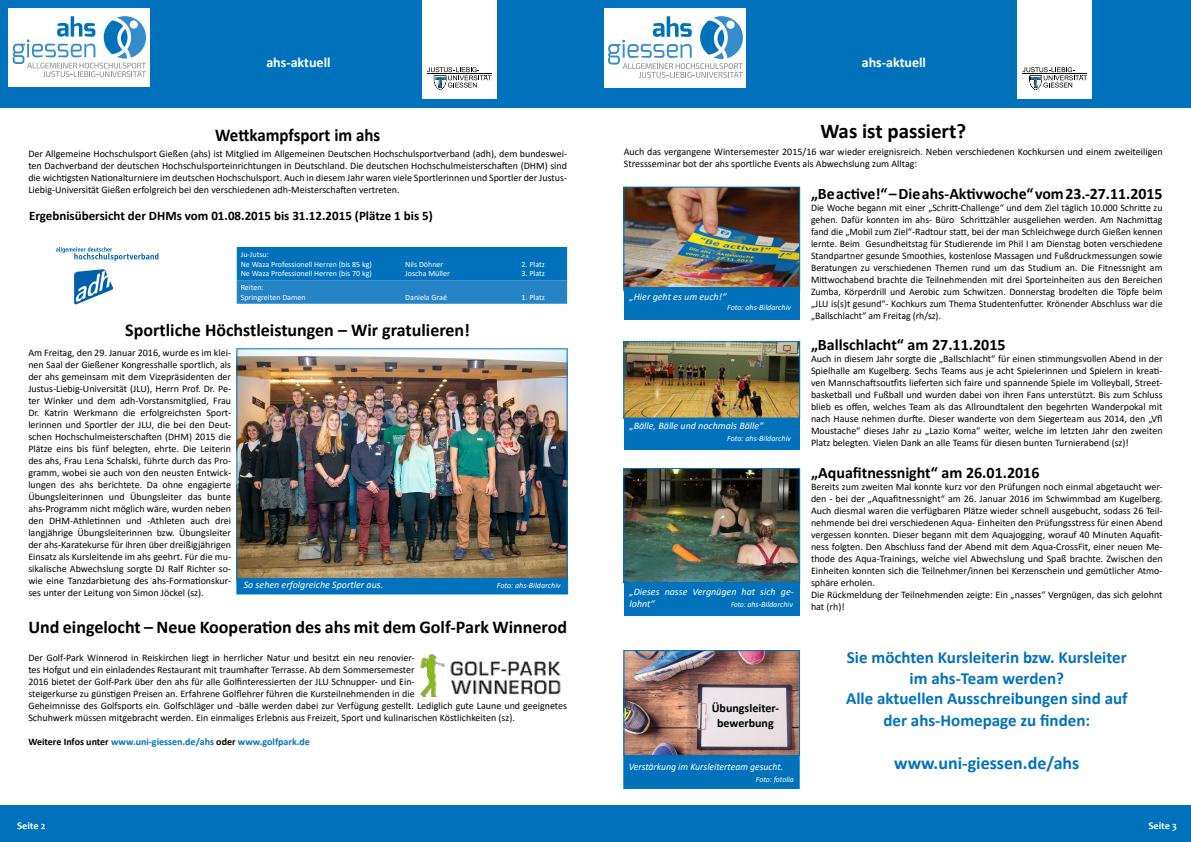
<style>
.page{position:relative;width:1191px;height:842px;background:#fff}
.page>*{position:absolute;margin:0;border:0;box-sizing:border-box;transform-origin:0 0}
.t1{font:700 21px "Calibri";color:#000}
.t2{font:700 18px "Calibri";color:#000}
.Tab_Termine{font:700 18px "Calibri";color:#0072bc}
.t3{font:700 18px "Calibri";color:#000;scale:.94 1}
.Tab_Termine-2{font:700 17px/20.4px "Calibri";color:#0072bc;text-align:center}
.t4{font:700 16px "Calibri";color:#000}
.t5{font:700 14px "Calibri";color:#fff}
.t6{font:700 13px "Calibri";color:#000}
.t7{font:700 12px "Calibri";color:#000}
.t8{font:10px/12px "Calibri";color:#000;text-align:justify}
.t9{font:italic 10px/12px "Calibri";color:#fff}
.t10{font:700 10px "Calibri";color:#0072bc}
.t11{font:700 10px "Candara";color:#fff}
.t12{font:8px "Calibri";color:#fff}
.t13{font:italic 8px "Calibri";color:#fff}
.t14{font:italic 8px "Calibri";color:#fff;scale:.89 1}
.s1{color:#000}
</style>
<div class="page">
<div style="left:597px;top:0;width:594px;height:108px;background:#0072bc"></div>
<div style="left:0;top:806px;width:1191px;height:36px;background:#0072bc"></div>
<div style="left:0;top:0;width:597px;height:108px;background:#0072bc"></div>
<div style="left:9px;top:9px;width:141px;height:78px;background:#fff"></div>
<svg style="left:13px;top:16px;width:133px;height:61px"></svg>
<div style="left:604px;top:9px;width:142px;height:79px;background:#fff"></div>
<svg style="left:608px;top:16px;width:135px;height:62px"></svg>
<svg style="left:422px;top:0;width:74px;height:99px;background:#f2f3f3"></svg>
<svg style="left:1017px;top:0;width:74px;height:99px;background:#f2f2f3"></svg>
<img style="left:625px;top:189px;width:172px;height:98px">
<div style="left:624px;top:287px;width:175px;height:33px;background:#0072bc"></div>
<img style="left:625px;top:343px;width:172px;height:73px">
<div style="left:623px;top:341px;width:176px;height:77px;border:1px solid #0072bc"></div>
<div style="left:624px;top:418px;width:175px;height:31px;background:#0072bc"></div>
<img style="left:625px;top:470px;width:172px;height:111px">
<div style="left:623px;top:468px;width:176px;height:115px;border:1px solid #0072bc"></div>
<div style="left:624px;top:583px;width:175px;height:33px;background:#0072bc"></div>
<svg style="left:237px;top:247px;width:330px;height:57px;background:#107ac0"></svg>
<svg style="left:56px;top:247px;width:102px;height:14px"></svg>
<svg style="left:74px;top:269px;width:39px;height:35px"></svg>
<img style="left:239px;top:351px;width:326px;height:227px">
<div style="left:237px;top:578px;width:331px;height:16px;background:#0072bc"></div>
<img style="left:420px;top:653px;width:140px;height:44px">
<div style="left:623px;top:755px;width:176px;height:34px;background:#0072bc;border:1px solid #0072bc"></div>
<img style="left:626px;top:652px;width:171px;height:101px">
<div style="left:624px;top:650px;width:175px;height:105px;border:1px solid #0072bc"></div>
<p class="t5" style="left:266px;top:53px;width:66px">ahs-aktuell</p>
<p class="t5" style="left:862px;top:53px;width:66px">ahs-aktuell</p>
<p class="t3" style="left:215px;top:122px;width:177px">Wettkampfsport im ahs</p>
<p class="t8" style="left:28px;top:147px;width:540px">Der Allgemeine Hochschulsport Gießen (ahs) ist Mitglied im Allgemeinen Deutschen Hochschulsportverband (adh), dem bundeswei&shy;ten Dachverband der deutschen Hochschulsporteinrichtungen in Deutschland. Die deutschen Hochschulmeisterschaften (DHM) sind die wichtigsten Nationalturniere im deutschen Hochschulsport. Auch in diesem Jahr waren viele Sportlerinnen und Sportler der Justus-Liebig-Universität Gießen erfolgreich bei den verschiedenen adh-Meisterschaften vertreten.</p>
<p class="t6" style="left:29px;top:206px;width:405px">Ergebnisübersicht der DHMs vom 01.08.2015 bis 31.12.2015 (Plätze 1 bis 5)</p>
<p class="t12" style="left:241px;top:249px;width:30px">Ju-Jutsu:</p>
<p class="t12" style="left:241px;top:258px;width:133px">Ne Waza Professionell Herren (bis 85 kg)</p>
<p class="t12" style="left:241px;top:268px;width:133px">Ne Waza Professionell Herren (bis 70 kg)</p>
<p class="t12" style="left:405px;top:258px;width:40px">Nils Döhner</p>
<p class="t12" style="left:405px;top:268px;width:46px">Joscha Müller</p>
<p class="t12" style="left:521px;top:258px;width:25px">2. Platz</p>
<p class="t12" style="left:521px;top:268px;width:25px">3. Platz</p>
<p class="t12" style="left:241px;top:282px;width:24px">Reiten:</p>
<p class="t12" style="left:241px;top:292px;width:66px">Springreiten Damen</p>
<p class="t12" style="left:405px;top:292px;width:43px">Daniela Graé</p>
<p class="t12" style="left:521px;top:292px;width:25px">1. Platz</p>
<p class="t2" style="left:125px;top:317px;width:346px">Sportliche Höchstleistungen – Wir gratulieren!</p>
<p class="t8" style="left:28px;top:347px;width:204px">Am Freitag, den 29. Januar 2016, wurde es im klei&shy;nen Saal der Gießener Kongresshalle sportlich, als der ahs gemeinsam mit dem Vizepräsidenten der Justus-Liebig-Universität (JLU), Herrn Prof. Dr. Pe&shy;ter Winker und dem adh-Vorstansmitglied, Frau Dr. Katrin Werkmann die erfolgreichsten Sport&shy;lerinnen und Sportler der JLU, die bei den Deut&shy;schen Hochschulmeisterschaften (DHM) 2015 die Plätze eins bis fünf belegten, ehrte. Die Leiterin des ahs, Frau Lena Schalski, führte durch das Pro&shy;gramm, wobei sie auch von den neusten Entwick&shy;lungen des ahs berichtete. Da ohne engagierte Übungsleiterinnen und Übungsleiter das bunte ahs-Programm nicht möglich wäre, wurden neben den DHM-Athletinnen und -Athleten auch drei langjährige Übungsleiterinnen bzw. Übungsleiter der ahs-Karatekurse für ihren über dreißigjährigen Einsatz als Kursleitende im ahs geehrt. Für die mu&shy;sikalische Abwechslung sorgte DJ Ralf Richter so&shy;wie eine Tanzdarbietung des ahs-Formationskur&shy;ses unter der Leitung von Simon Jöckel (sz).</p>
<p class="t9" style="left:244px;top:578px;width:141px">So sehen erfolgreiche Sportler aus.</p>
<p class="t13" style="left:497px;top:580px;width:65px">Foto: ahs-Bildarchiv</p>
<p class="t2" style="left:28px;top:614px;width:540px">Und eingelocht – Neue Kooperation des ahs mit dem Golf-Park Winnerod</p>
<p class="t8" style="left:28px;top:651px;width:540px;text-align:left">Der Golf-Park Winnerod in Reiskirchen liegt in herrlicher Natur und besitzt ein neu renovier-<br>tes Hofgut und ein einladendes Restaurant mit traumhafter Terrasse. Ab dem Sommersemester<br>2016 bietet der Golf-Park über den ahs für alle Golfinteressierten der JLU Schnupper- und Ein-<br>steigerkurse zu günstigen Preisen an. Erfahrene Golflehrer führen die Kursteilnehmenden in die<br>Geheimnisse des Golfsports ein. Golfschläger und -bälle werden dabei zur Verfügung gestellt. Lediglich gute Laune und geeignetes Schuhwerk müssen mitgebracht werden. Ein einmaliges Erlebnis aus Freizeit, Sport und kulinarischen Köstlichkeiten (sz).</p>
<p class="t10" style="left:28px;top:734px;width:283px"><span class="s1">Weitere Infos unter</span> www.uni-giessen.de/ahs <span class="s1">oder</span> www.golfpark.de</p>
<p class="t11" style="left:17px;top:820px;width:30px">Seite 2</p>
<p class="t1" style="left:820px;top:116px;width:147px">Was ist passiert?</p>
<p class="t8" style="left:624px;top:145px;width:540px">Auch das vergangene Wintersemester 2015/16 war wieder ereignisreich. Neben verschiedenen Kochkursen und einem zweiteiligen<br>Stressseminar bot der ahs sportliche Events als Abwechslung zum Alltag:</p>
<p class="t9" style="left:629px;top:290px;width:98px">„Hier geht es um euch!“</p>
<p class="t13" style="left:727px;top:302px;width:65px">Foto: ahs-Bildarchiv</p>
<p class="t9" style="left:629px;top:419px;width:135px">„Bälle, Bälle und nochmals Bälle“</p>
<p class="t13" style="left:727px;top:433px;width:65px">Foto: ahs-Bildarchiv</p>
<p class="t9" style="left:629px;top:585px;width:166px">„Dieses nasse Vergnügen hat sich ge&shy;lohnt“</p>
<p class="t14" style="left:731px;top:598px;width:71px">Foto: ahs-Bildarchiv</p>
<p class="t7" style="left:711px;top:700px;width:69px">Übungsleiter-</p>
<p class="t7" style="left:717px;top:714px;width:58px">bewerbung</p>
<p class="t4" style="left:811px;top:182px;width:353px">„Be active!“ – Die ahs-Aktivwoche“ vom 23.-27.11.2015</p>
<p class="t8" style="left:811px;top:201px;width:353px">Die Woche begann mit einer „Schritt-Challenge“ und dem Ziel täglich 10.000 Schritte zu gehen. Dafür konnten im ahs- Büro Schrittzähler ausgeliehen werden. Am Nachmittag fand die „Mobil zum Ziel“-Radtour statt, bei der man Schleichwege durch Gießen kennen lernte. Beim Gesundheitstag für Studierende im Phil I am Dienstag boten verschiedene Standpartner gesunde Smoothies, kostenlose Massagen und Fußdruckmessungen sowie Beratungen zu verschiedenen Themen rund um das Studium an. Die Fitnessnight am Mittwochabend brachte die Teilnehmenden mit drei Sporteinheiten aus den Bereichen Zumba, Körperdrill und Aerobic zum Schwitzen. Donnerstag brodelten die Töpfe beim „JLU is(s)t gesund“- Kochkurs zum Thema Studentenfutter. Krönender Abschluss war die „Ballschlacht“ am Freitag (rh/sz).</p>
<p class="t4" style="left:811px;top:334px;width:196px">„Ballschlacht“ am 27.11.2015</p>
<p class="t8" style="left:811px;top:353px;width:353px">Auch in diesem Jahr sorgte die „Ballschlacht“ für einen stimmungsvollen Abend in der Spielhalle am Kugelberg. Sechs Teams aus je acht Spielerinnen und Spielern in kreati&shy;ven Mannschaftsoutfits lieferten sich faire und spannende Spiele im Volleyball, Street&shy;basketball und Fußball und wurden dabei von ihren Fans unterstützt. Bis zum Schluss blieb es offen, welches Team als das Allroundtalent den begehrten Wanderpokal mit nach Hause nehmen durfte. Dieser wanderte von dem Siegerteam aus 2014, den „Vfl Moustache“ dieses Jahr zu „Lazio Koma“ weiter, welche im letzten Jahr den zweiten Platz belegten. Vielen Dank an alle Teams für diesen bunten Turnierabend (sz)!</p>
<p class="t4" style="left:811px;top:461px;width:230px">„Aquafitnessnight“ am 26.01.2016</p>
<p class="t8" style="left:811px;top:480px;width:353px">Bereits zum zweiten Mal konnte kurz vor den Prüfungen noch einmal abgetaucht wer&shy;den - bei der „Aquafitnessnight“ am 26. Januar 2016 im Schwimmbad am Kugelberg.<br>Auch diesmal waren die verfügbaren Plätze wieder schnell ausgebucht, sodass 26 Teil&shy;nehmende bei drei verschiedenen Aqua- Einheiten den Prüfungsstress für einen Abend vergessen konnten. Dieser begann mit dem Aquajogging, worauf 40 Minuten Aquafit&shy;ness folgten. Den Abschluss fand der Abend mit dem Aqua-CrossFit, einer neuen Me&shy;thode des Aqua-Trainings, welche viel Abwechslung und Spaß brachte. Zwischen den Einheiten konnten sich die Teilnehmer/innen bei Kerzenschein und gemütlicher Atmo&shy;sphäre erholen.</p>
<p class="t8" style="left:811px;top:588px;width:353px">Die Rückmeldung der Teilnehmenden zeigte: Ein „nasses“ Vergnügen, das sich gelohnt hat (rh)!</p>
<p class="Tab_Termine-2" style="left:847px;top:647px;width:281px">Sie möchten Kursleiterin bzw. Kursleiter im ahs-Team werden?</p>
<p class="Tab_Termine-2" style="left:846px;top:687px;width:283px;line-height:21.6px">Alle aktuellen Ausschreibungen sind auf der ahs-Homepage zu finden:</p>
<p class="t9" style="left:629px;top:760px;width:156px">Verstärkung im Kursleiterteam gesucht.</p>
<p class="Tab_Termine" style="left:894px;top:750px;width:187px">www.uni-giessen.de/ahs</p>
<p class="t13" style="left:756px;top:774px;width:40px">Foto: fotolia</p>
<p class="t11" style="left:1148px;top:820px;width:30px">Seite 3</p>
</div>
